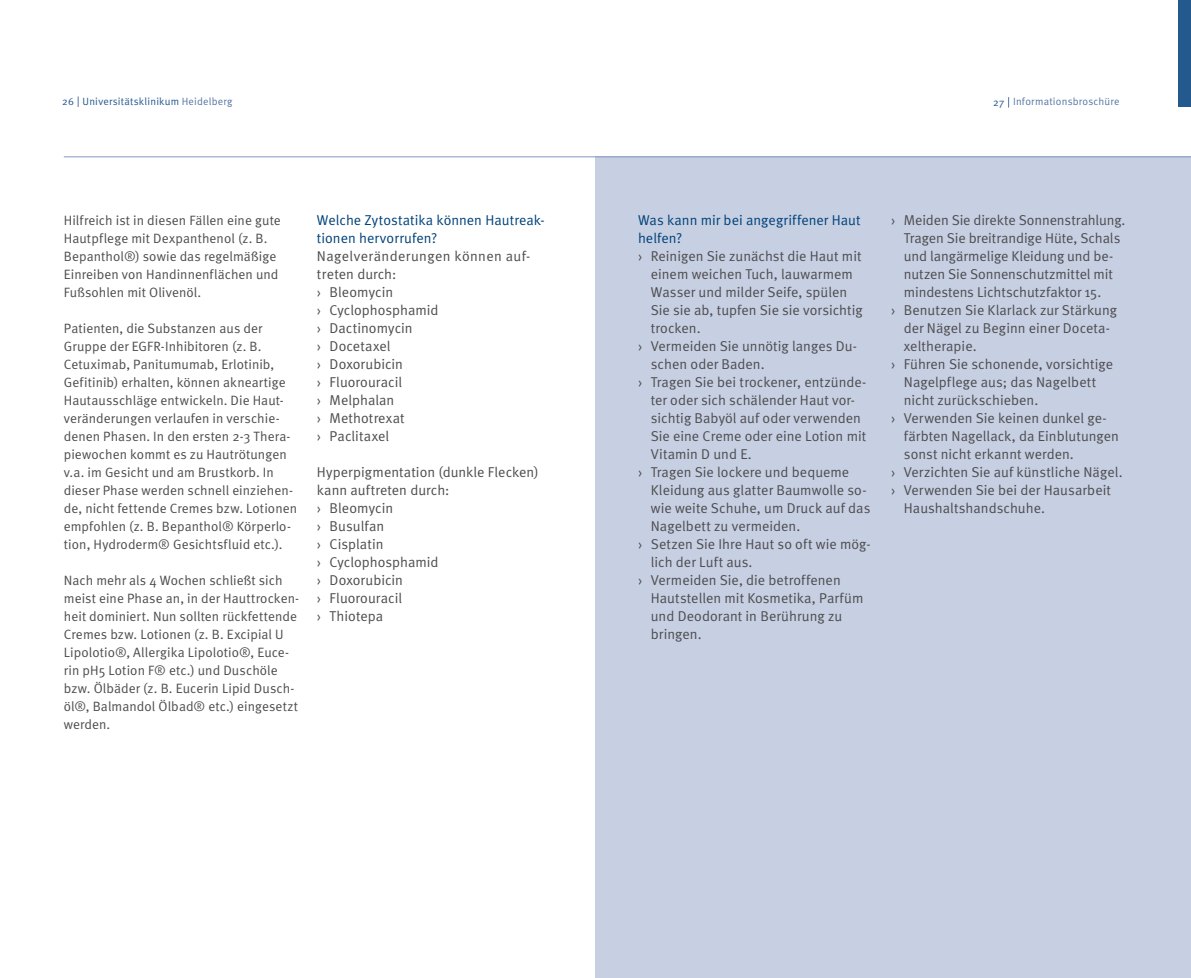
<style>
.page{position:relative;width:1191px;height:978px;background:#fff}
.page>*{position:absolute;margin:0;border:0;box-sizing:border-box;transform-origin:0 0}
.t1{font:14.25px/18px "Meta Normal";color:#4d4d4f}
.t2{font:14.25px/18px "Meta Normal";letter-spacing:.005em;color:#00427a}
.t3{font:13.5px/18px "Meta Normal";letter-spacing:.005em;color:#4d4d4f}
.t4{font:10.5px "Meta Normal";letter-spacing:.02em;color:#24598e}
.t5{font:10.5px "Meta Normal";letter-spacing:.02em;color:#5576a5}
.s1{color:#5576a5}
.s2{color:#24598e}
</style>
<div class="page">
<div style="left:595px;top:157px;width:596px;height:821px;background:#c7cfe2"></div>
<div style="left:1178px;top:0;width:13px;height:106px;background:#24598e"></div>
<hr style="left:64px;top:156px;width:1127px;height:1px;background:#8398be">
<p class="t4" style="left:62px;top:95px;width:172px">26 Universitätsklinikum <span class="s1">Heidelberg</span></p>
<p class="t5" style="left:993px;top:95px;width:128px"><span class="s2">27</span> Informationsbroschüre</p>
<p class="t3" style="left:64px;top:211px;width:218px">Hilfreich ist in diesen Fällen eine gute Hautpflege mit Dexpanthenol (z. B.<br>Bepanthol®) sowie das regelmäßige Einreiben von Handinnenflächen und Fußsohlen mit Olivenöl.</p>
<p class="t3" style="left:64px;top:319px;width:235px">Patienten, die Substanzen aus der Gruppe der EGFR-Inhibitoren (z. B.<br>Cetuximab, Panitumumab, Erlotinib, Gefitinib) erhalten, können akneartige Hautausschläge entwickeln. Die Haut&shy;veränderungen verlaufen in verschie&shy;denen Phasen. In den ersten 2-3 Thera&shy;piewochen kommt es zu Hautrötungen v.a. im Gesicht und am Brustkorb. In dieser Phase werden schnell einziehen&shy;de, nicht fettende Cremes bzw. Lotionen empfohlen (z. B. Bepanthol® Körperlo&shy;tion, Hydroderm® Gesichtsfluid etc.).</p>
<p class="t3" style="left:64px;top:571px;width:237px">Nach mehr als 4 Wochen schließt sich meist eine Phase an, in der Hauttrocken&shy;heit dominiert. Nun sollten rückfettende Cremes bzw. Lotionen (z. B. Excipial U Lipolotio®, Allergika Lipolotio®, Euce&shy;rin pH5 Lotion F® etc.) und Duschöle bzw. Ölbäder (z. B. Eucerin Lipid Dusch&shy;öl®, Balmandol Ölbad® etc.) eingesetzt werden.</p>
<p class="t2" style="left:317px;top:211px;width:229px">Welche Zytostatika können Hautreak&shy;tionen hervorrufen?</p>
<p class="t1" style="left:317px;top:247px;width:215px">Nagelveränderungen können auf&shy;treten durch:<br>› Bleomycin<br>› Cyclophosphamid<br>› Dactinomycin<br>› Docetaxel<br>› Doxorubicin<br>› Fluorouracil<br>› Melphalan<br>› Methotrexat<br>› Paclitaxel</p>
<p class="t1" style="left:317px;top:463px;width:223px">Hyperpigmentation (dunkle Flecken) kann auftreten durch:<br>› Bleomycin<br>› Busulfan<br>› Cisplatin<br>› Cyclophosphamid<br>› Doxorubicin<br>› Fluorouracil<br>› Thiotepa</p>
<p class="t2" style="left:638px;top:211px;width:224px">Was kann mir bei angegriffener Haut helfen?</p>
<p class="t1" style="left:638px;top:247px;width:225px">› Reinigen Sie zunächst die Haut mit</p>
<p class="t1" style="left:651px;top:265px;width:204px">einem weichen Tuch, lauwarmem</p>
<p class="t1" style="left:651px;top:283px;width:198px">Wasser und milder Seife, spülen</p>
<p class="t1" style="left:651px;top:301px;width:213px">Sie sie ab, tupfen Sie sie vorsichtig</p>
<p class="t1" style="left:651px;top:319px;width:51px">trocken.</p>
<p class="t1" style="left:638px;top:337px;width:220px">› Vermeiden Sie unnötig langes Du-</p>
<p class="t1" style="left:651px;top:355px;width:115px">schen oder Baden.</p>
<p class="t1" style="left:638px;top:373px;width:230px">› Tragen Sie bei trockener, entzünde-</p>
<p class="t1" style="left:651px;top:391px;width:206px">ter oder sich schälender Haut vor-</p>
<p class="t1" style="left:651px;top:409px;width:212px">sichtig Babyöl auf oder verwenden</p>
<p class="t1" style="left:651px;top:427px;width:217px">Sie eine Creme oder eine Lotion mit</p>
<p class="t1" style="left:651px;top:445px;width:103px">Vitamin D und E.</p>
<p class="t1" style="left:638px;top:463px;width:213px">› Tragen Sie lockere und bequeme</p>
<p class="t1" style="left:651px;top:481px;width:217px">Kleidung aus glatter Baumwolle so-</p>
<p class="t1" style="left:651px;top:499px;width:221px">wie weite Schuhe, um Druck auf das</p>
<p class="t1" style="left:651px;top:517px;width:151px">Nagelbett zu vermeiden.</p>
<p class="t1" style="left:638px;top:535px;width:234px">› Setzen Sie Ihre Haut so oft wie mög-</p>
<p class="t1" style="left:651px;top:553px;width:103px">lich der Luft aus.</p>
<p class="t1" style="left:638px;top:571px;width:204px">› Vermeiden Sie, die betroffenen</p>
<p class="t1" style="left:651px;top:589px;width:214px">Hautstellen mit Kosmetika, Parfüm</p>
<p class="t1" style="left:651px;top:607px;width:193px">und Deodorant in Berührung zu</p>
<p class="t1" style="left:651px;top:625px;width:52px">bringen.</p>
<p class="t1" style="left:891px;top:211px;width:236px">› Meiden Sie direkte Sonnenstrahlung.</p>
<p class="t1" style="left:904px;top:229px;width:218px">Tragen Sie breitrandige Hüte, Schals</p>
<p class="t1" style="left:904px;top:247px;width:211px">und langärmelige Kleidung und be-</p>
<p class="t1" style="left:904px;top:265px;width:210px">nutzen Sie Sonnenschutzmittel mit</p>
<p class="t1" style="left:904px;top:283px;width:199px">mindestens Lichtschutzfaktor 15.</p>
<p class="t1" style="left:891px;top:301px;width:227px">› Benutzen Sie Klarlack zur Stärkung</p>
<p class="t1" style="left:904px;top:319px;width:208px">der Nägel zu Beginn einer Doceta-</p>
<p class="t1" style="left:904px;top:337px;width:74px">xeltherapie.</p>
<p class="t1" style="left:891px;top:355px;width:224px">› Führen Sie schonende, vorsichtige</p>
<p class="t1" style="left:904px;top:373px;width:194px">Nagelpflege aus; das Nagelbett</p>
<p class="t1" style="left:904px;top:391px;width:136px">nicht zurückschieben.</p>
<p class="t1" style="left:891px;top:409px;width:217px">› Verwenden Sie keinen dunkel ge-</p>
<p class="t1" style="left:904px;top:427px;width:217px">färbten Nagellack, da Einblutungen</p>
<p class="t1" style="left:904px;top:445px;width:171px">sonst nicht erkannt werden.</p>
<p class="t1" style="left:891px;top:463px;width:233px">› Verzichten Sie auf künstliche Nägel.</p>
<p class="t1" style="left:891px;top:481px;width:221px">› Verwenden Sie bei der Hausarbeit</p>
<p class="t1" style="left:904px;top:499px;width:143px">Haushaltshandschuhe.</p>
</div>
